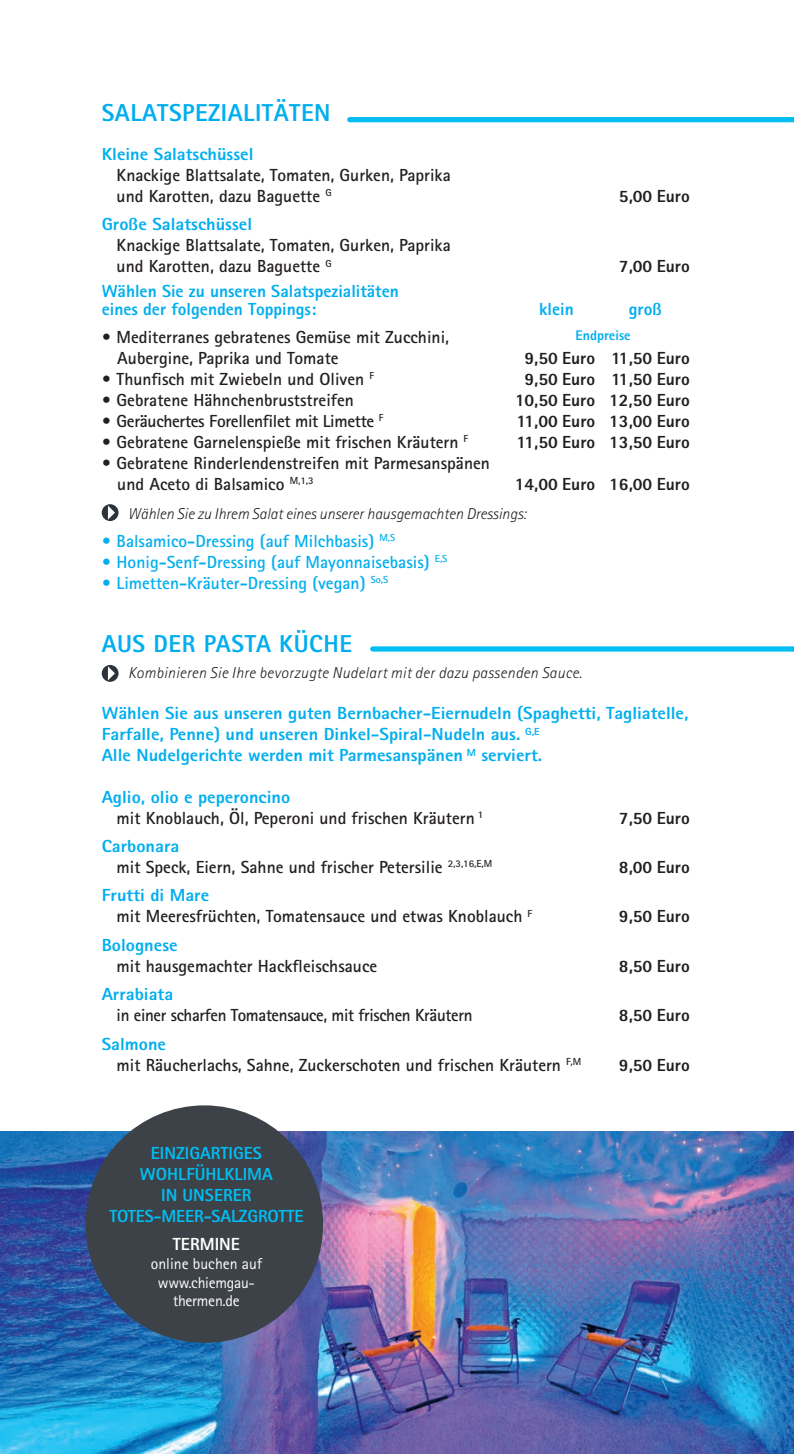
<style>
.page{position:relative;width:794px;height:1454px;background:#fff}
.page>*{position:absolute;margin:0;border:0;box-sizing:border-box;transform-origin:0 0}
.t1{font:800 24.5px "Rotis Sans Serif";letter-spacing:.02em;color:#00aeef}
.t2{font:700 17.5px/21px "Rotis Sans Serif";color:#231f20}
.t3{font:800 17.5px/21px "Rotis Sans Serif";color:#00aeef;scale:1.05 1}
.t4{font:800 17.5px "Rotis Sans Serif";color:#231f20}
.t5{font:700 17.5px "Rotis Sans Serif";color:#00aeef}
.t6{font:700 17.5px "Rotis Sans Serif";letter-spacing:-.02em;color:#231f20}
.t7{font:800 17.5px/17.5px "Rotis Sans Serif";color:#00aeef}
.t8{font:800 17.5px/21px "Rotis Sans Serif";color:#01bdf2;text-align:center}
.t9{font:800 17.5px "Rotis Sans Serif";color:#fff}
.t10{font:italic 300 15.75px "Rotis Sans Serif";letter-spacing:.02em;color:#231f20}
.t11{font:italic 300 15.75px "Rotis Sans Serif";color:#231f20}
.t12{font:15.75px/18.9px "Rotis Sans Serif";letter-spacing:-.02em;color:#fff;text-align:center}
.t13{font:800 14px "Rotis Sans Serif";color:#00aeef}
.s1{font-weight:800;color:#00aeef}
</style>
<div class="page">
<div style="left:102px;top:504px;width:17px;height:17px;background:#2c333a;border-radius:50%"></div>
<svg style="left:108px;top:505px;width:7px;height:14px"></svg>
<div style="left:350px;top:117px;width:444px;height:5px;background:#01bdf2"></div>
<div style="left:102px;top:665px;width:17px;height:17px;background:#2c333a;border-radius:50%"></div>
<svg style="left:108px;top:666px;width:7px;height:14px"></svg>
<div style="left:373px;top:646px;width:421px;height:5px;background:#01bdf2"></div>
<img style="left:0;top:1131px;width:794px;height:322px">
<div style="left:86px;top:1105px;width:237px;height:237px;background:#3c4247;border-radius:50%"></div>
<h1 class="t1" style="left:102px;top:97px;width:230px">SALATSPEZIALITÄTEN</h1>
<p class="t3" style="left:102px;top:143px;width:146px">Kleine Salatschüssel</p>
<p class="t2" style="left:117px;top:164px;width:336px">Knackige Blattsalate, Tomaten, Gurken, Paprika und Karotten, dazu Baguette <sup>G</sup></p>
<p class="t3" style="left:102px;top:214px;width:145px">Große Salatschüssel</p>
<p class="t2" style="left:117px;top:234px;width:336px">Knackige Blattsalate, Tomaten, Gurken, Paprika und Karotten, dazu Baguette <sup>G</sup></p>
<p class="t7" style="left:102px;top:282px;width:299px">Wählen Sie zu unseren Salatspezialitäten eines der folgenden Toppings:</p>
<p class="t4" style="left:619px;top:185px;width:72px">5,00 Euro</p>
<p class="t4" style="left:619px;top:255px;width:72px">7,00 Euro</p>
<p class="t7" style="left:539px;top:300px;width:36px">klein</p>
<p class="t7" style="left:629px;top:300px;width:35px">groß</p>
<p class="t2" style="left:102px;top:326px;width:349px">• Mediterranes gebratenes Gemüse mit Zucchini,</p>
<p class="t13" style="left:575px;top:326px;width:57px">Endpreise</p>
<p class="t2" style="left:117px;top:347px;width:223px">Aubergine, Paprika und Tomate</p>
<p class="t4" style="left:524px;top:347px;width:167px">9,50 Euro 11,50 Euro</p>
<p class="t2" style="left:102px;top:368px;width:274px">• Thunfisch mit Zwiebeln und Oliven <sup>F</sup></p>
<p class="t4" style="left:524px;top:368px;width:167px">9,50 Euro 11,50 Euro</p>
<p class="t2" style="left:102px;top:389px;width:254px">• Gebratene Hähnchenbruststreifen</p>
<p class="t4" style="left:515px;top:389px;width:176px">10,50 Euro 12,50 Euro</p>
<p class="t6" style="left:102px;top:410px;width:283px">• Geräuchertes Forellenfilet mit Limette <sup>F</sup></p>
<p class="t4" style="left:516px;top:410px;width:175px">11,00 Euro 13,00 Euro</p>
<p class="t2" style="left:102px;top:431px;width:368px">• Gebratene Garnelenspieße mit frischen Kräutern <sup>F</sup></p>
<p class="t4" style="left:516px;top:431px;width:175px">11,50 Euro 13,50 Euro</p>
<p class="t2" style="left:117px;top:452px;width:374px;text-indent:-16px">• Gebratene Rinderlendenstreifen mit Parmesanspänen und Aceto di Balsamico <sup>M,1,3</sup></p>
<p class="t4" style="left:514px;top:473px;width:177px">14,00 Euro 16,00 Euro</p>
<p class="t11" style="left:128px;top:504px;width:400px">Wählen Sie zu Ihrem Salat eines unserer hausgemachten Dressings:</p>
<p class="t5" style="left:102px;top:530px;width:295px">• Balsamico-Dressing (auf Milchbasis) <sup>M,S</sup></p>
<p class="t5" style="left:102px;top:551px;width:347px">• Honig-Senf-Dressing (auf Mayonnaisebasis) <sup>E,S</sup></p>
<p class="t5" style="left:102px;top:572px;width:288px">• Limetten-Kräuter-Dressing (vegan) <sup>So,S</sup></p>
<h1 class="t1" style="left:102px;top:628px;width:252px">AUS DER PASTA KÜCHE</h1>
<p class="t10" style="left:128px;top:664px;width:455px">Kombinieren Sie Ihre bevorzugte Nudelart mit der dazu passenden Sauce.</p>
<p class="t3" style="left:102px;top:702px;width:560px">Wählen Sie aus unseren guten Bernbacher-Eiernudeln (Spaghetti, Tagliatelle,<br>Farfalle, Penne) und unseren Dinkel-Spiral-Nudeln aus. <sup>G,E<br></sup>Alle Nudelgerichte werden mit Parmesanspänen <sup>M</sup> serviert.</p>
<p class="t2" style="left:117px;top:785px;width:368px;text-indent:-15px"><span class="s1">Aglio, olio e peperoncino<br></span>mit Knoblauch, Öl, Peperoni und frischen Kräutern <sup>1</sup></p>
<p class="t4" style="left:619px;top:806px;width:72px">7,50 Euro</p>
<p class="t2" style="left:117px;top:835px;width:377px;text-indent:-15px"><span class="s1">Carbonara<br></span>mit Speck, Eiern, Sahne und frischer Petersilie <sup>2,3,16,E,M</sup></p>
<p class="t2" style="left:117px;top:884px;width:417px;text-indent:-15px"><span class="s1">Frutti di Mare<br></span>mit Meeresfrüchten, Tomatensauce und etwas Knoblauch <sup>F</sup></p>
<p class="t4" style="left:619px;top:856px;width:72px">8,00 Euro</p>
<p class="t4" style="left:619px;top:905px;width:72px">9,50 Euro</p>
<p class="t3" style="left:102px;top:934px;width:74px">Bolognese</p>
<p class="t2" style="left:117px;top:955px;width:262px">mit hausgemachter Hackfleischsauce</p>
<p class="t4" style="left:619px;top:955px;width:72px">8,50 Euro</p>
<p class="t3" style="left:102px;top:983px;width:70px">Arrabiata</p>
<p class="t6" style="left:117px;top:1004px;width:357px">in einer scharfen Tomatensauce, mit frischen Kräutern</p>
<p class="t4" style="left:619px;top:1004px;width:72px">8,50 Euro</p>
<p class="t2" style="left:117px;top:1033px;width:466px;text-indent:-15px"><span class="s1">Salmone<br></span>mit Räucherlachs, Sahne, Zuckerschoten und frischen Kräutern <sup>F,M</sup></p>
<p class="t4" style="left:619px;top:1053px;width:72px">9,50 Euro</p>
<p class="t8" style="left:109px;top:1142px;width:195px">EINZIGARTIGES<br>WOHLFÜHLKLIMA<br>IN UNSERER<br>TOTES-MEER-SALZGROTTE</p>
<p class="t9" style="left:173px;top:1232px;width:69px">TERMINE</p>
<p class="t12" style="left:151px;top:1253px;width:113px">online buchen auf www.chiemgau&shy;thermen.de</p>
</div>
